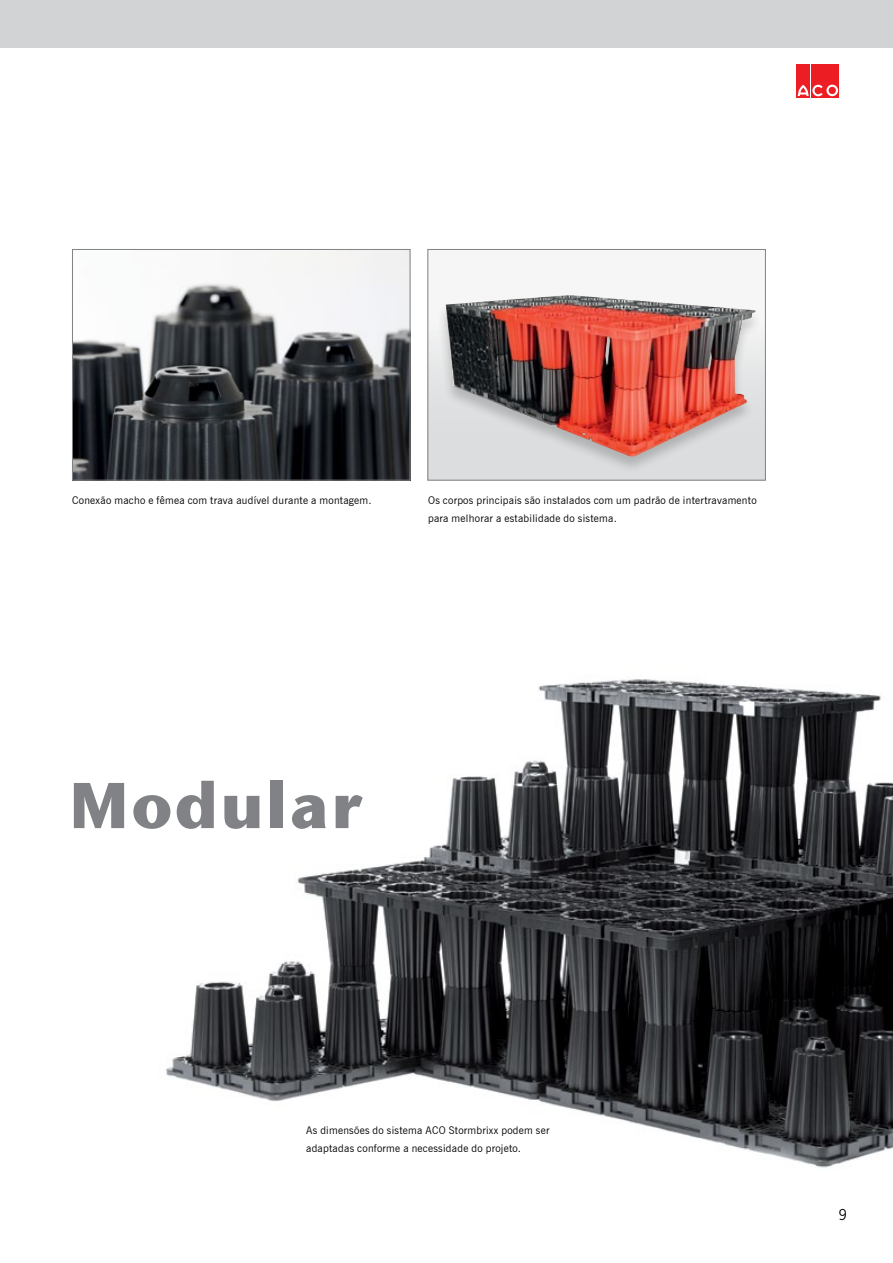
<style>
.page{position:relative;width:893px;height:1263px;background:#fff}
.page>*{position:absolute;margin:0;border:0;box-sizing:border-box;transform-origin:0 0}
.t1{font:700 64.5px "Stone Sans ITC Pro";letter-spacing:.03em;color:#808285}
.t2{font:16.5px "News Gothic TOT";color:#000}
.t3{font:10.5px/18px "News Gothic BT";letter-spacing:.025em;color:#000}
</style>
<div class="page">
<div style="left:428px;top:249px;width:337px;height:231px;background:linear-gradient(to bottom,#fbfbfb,#d7d8d9)"></div>
<div style="left:435px;top:294px;width:327px;height:181px;background:#000;opacity:.2"></div>
<img style="left:446px;top:305px;width:211px;height:151px">
<div style="left:428px;top:249px;width:338px;height:231px;border:1px solid #808285"></div>
<img style="left:166px;top:679px;width:727px;height:489px">
<img style="left:74px;top:251px;width:334px;height:227px">
<div style="left:72px;top:249px;width:338px;height:231px;border:1px solid #808285"></div>
<div style="left:796px;top:65px;width:14px;height:33px;background:#ed1d24"></div>
<div style="left:811px;top:65px;width:13px;height:33px;background:#ed1d24"></div>
<div style="left:825px;top:65px;width:14px;height:33px;background:#ed1d24"></div>
<svg style="left:797px;top:85px;width:41px;height:11px"></svg>
<div style="left:0;top:0;width:893px;height:47px;background:#d1d3d4"></div>
<p class="t3" style="left:72px;top:491px;width:301px">Conexão macho e fêmea com trava audível durante a montagem.</p>
<p class="t3" style="left:428px;top:491px;width:330px">Os corpos principais são instalados com um padrão de intertravamento para melhorar a estabilidade do sistema.</p>
<h1 class="t1" style="left:69px;top:763px;width:295px">Modular</h1>
<p class="t3" style="left:306px;top:1121px;width:245px">As dimensões do sistema ACO Stormbrixx podem ser adaptadas conforme a necessidade do projeto.</p>
<h2 class="t2" style="left:839px;top:1205px;width:10px">9</h2>
</div>
